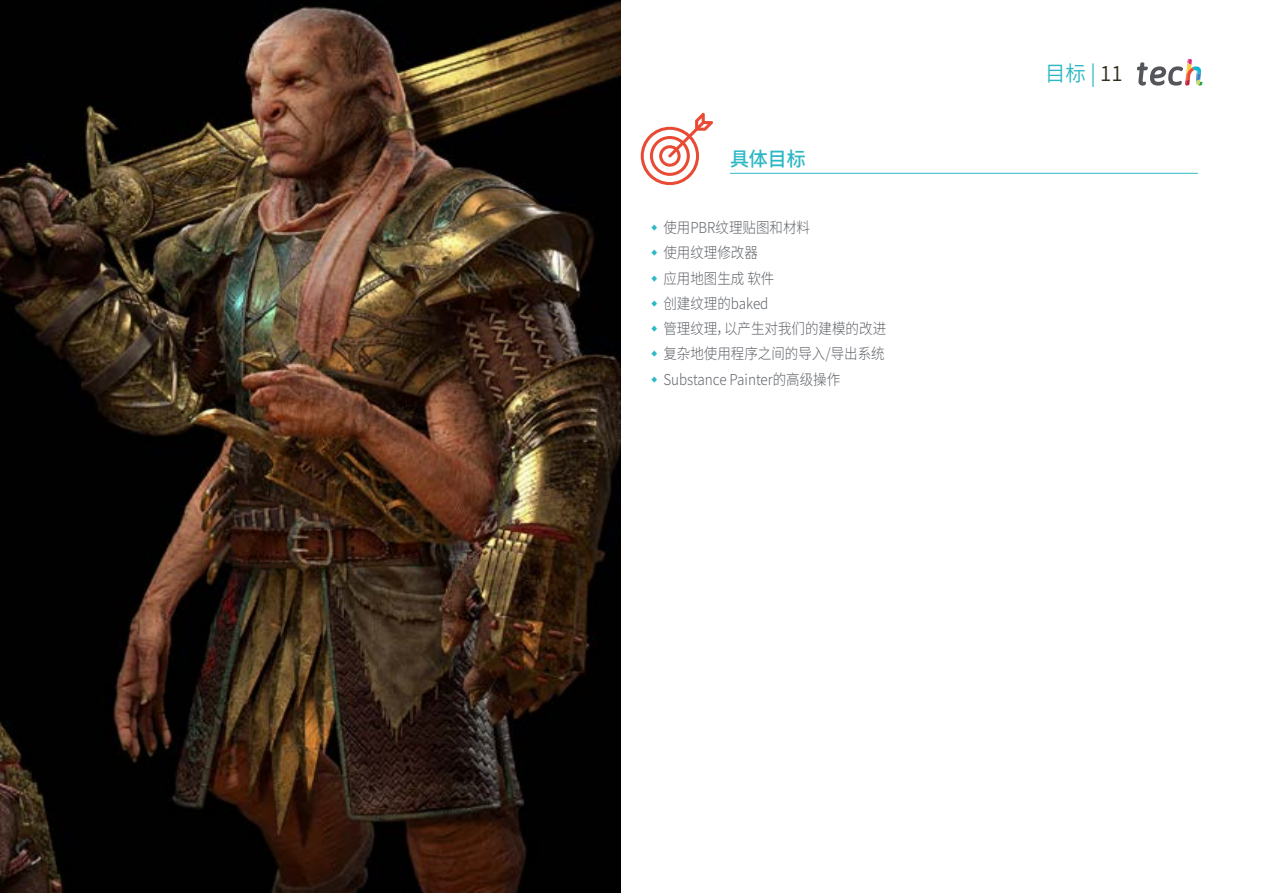
<style>
.page{position:relative;width:1263px;height:893px;background:#fff}
.page>*{position:absolute;margin:0;border:0;box-sizing:border-box;transform-origin:0 0}
.t1{font:21px "Source Han Sans CN";color:#2db8c5}
.t2{font:500 19.5px "Source Han Sans CN";color:#2db8c5}
.t3{font:300 15px/25.2px "Source Han Sans CN";color:#61646a;scale:.9 1}
.s1{color:#312e20}
</style>
<div class="page">
<hr style="left:730px;top:173px;width:468px;height:1px;background:#2db8c5">
<svg style="left:641px;top:113px;width:72px;height:72px"></svg>
<img style="left:0;top:0;width:621px;height:893px">
<svg style="left:1137px;top:59px;width:65px;height:27px"></svg>
<h2 class="t2" style="left:730px;top:147px;width:77px">具体目标</h2>
<p class="t3" style="left:663px;top:215px;width:249px">使用PBR纹理贴图和材料<br>使用纹理修改器<br>应用地图生成 软件<br>创建纹理的baked<br>管理纹理，以产生对我们的建模的改进复杂地使用程序之间的导入/导出系统<br>Substance Painter的高级操作</p>
<h1 class="t1" style="left:1045px;top:61px;width:79px">目标 | <span class="s1">11</span></h1>
</div>
